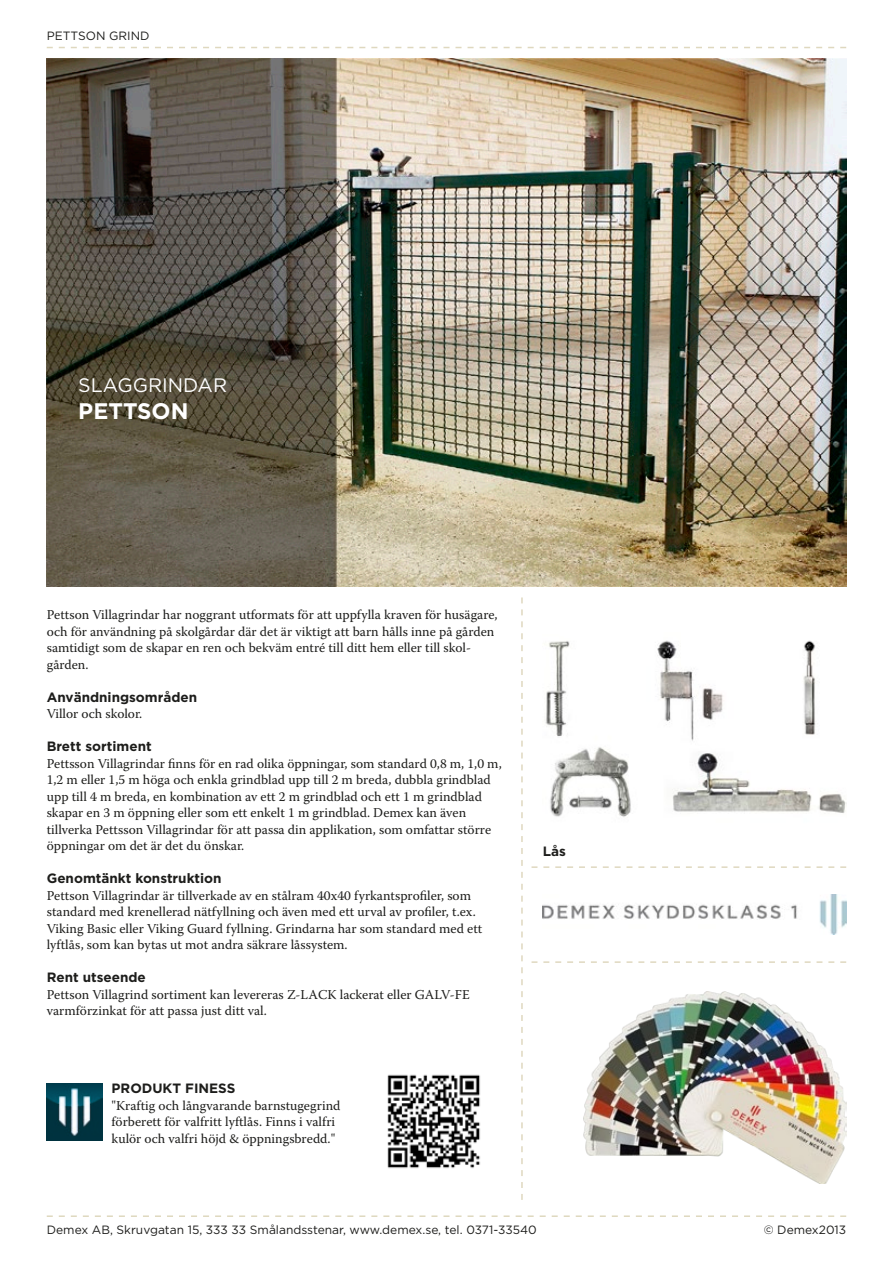
<style>
.page{position:relative;width:893px;height:1263px;background:#fff}
.page>*{position:absolute;margin:0;border:0;box-sizing:border-box;transform-origin:0 0}
.t1{font:700 22.5px "Gotham";color:#fff}
.t2{font:19.5px "Gotham";color:#fff}
.t3{font:13.5px/16.5px "Warnock Pro";color:#1d1d1b}
.t4{font:700 13.5px "Gotham";color:#1d1d1b}
.t5{font:12px "Gotham";color:#1d1d1b}
</style>
<div class="page">
<svg style="left:47px;top:47px;width:799px;height:1px"></svg>
<svg style="left:47px;top:1215px;width:799px;height:2px"></svg>
<img style="left:543px;top:895px;width:303px;height:40px">
<img style="left:584px;top:992px;width:262px;height:192px">
<svg style="left:521px;top:597px;width:2px;height:603px"></svg>
<svg style="left:531px;top:866px;width:315px;height:2px"></svg>
<svg style="left:531px;top:961px;width:315px;height:2px"></svg>
<img style="left:47px;top:1083px;width:56px;height:57px">
<img style="left:387px;top:1074px;width:94px;height:95px">
<img style="left:47px;top:59px;width:799px;height:528px">
<img style="left:545px;top:640px;width:301px;height:177px">
<p class="t5" style="left:47px;top:29px;width:104px">PETTSON GRIND</p>
<h2 class="t2" style="left:91px;top:374px;width:178px">TÄN SELSYSTEM</h2>
<h1 class="t1" style="left:93px;top:398px;width:210px">ORTUGAL GUARD</h1>
<h2 class="t2" style="left:78px;top:374px;width:150px">SLAGGRINDAR</h2>
<h1 class="t1" style="left:78px;top:398px;width:112px">PETTSON</h1>
<p class="t3" style="left:47px;top:606px;width:452px">Pettson Villagrindar har noggrant utformats för att uppfylla kraven för husägare, och för användning på skolgårdar där det är viktigt att barn hålls inne på gården samtidigt som de skapar en ren och bekväm entré till ditt hem eller till skol&shy;gården.</p>
<p class="t4" style="left:47px;top:689px;width:152px">Användningsområden</p>
<p class="t3" style="left:47px;top:705px;width:97px">Villor och skolor.</p>
<p class="t4" style="left:47px;top:738px;width:106px">Brett sortiment</p>
<p class="t3" style="left:47px;top:755px;width:456px">Pettsson Villagrindar finns för en rad olika öppningar, som standard 0,8 m, 1,0 m, 1,2 m eller 1,5 m höga och enkla grindblad upp till 2 m breda, dubbla grindblad upp till 4 m breda, en kombination av ett 2 m grindblad och ett 1 m grindblad skapar en 3 m öppning eller som ett enkelt 1 m grindblad. Demex kan även tillverka Pettsson Villagrindar för att passa din applikation, som omfattar större öppningar om det är det du önskar.</p>
<p class="t4" style="left:47px;top:870px;width:176px">Genomtänkt konstruktion</p>
<p class="t3" style="left:47px;top:887px;width:437px">Pettson Villagrindar är tillverkade av en stålram 40x40 fyrkantsprofiler, som standard med krenellerad nätfyllning och även med ett urval av profiler, t.ex.<br>Viking Basic eller Viking Guard fyllning. Grindarna har som standard med ett lyftlås, som kan bytas ut mot andra säkrare låssystem.</p>
<p class="t4" style="left:47px;top:969px;width:101px">Rent utseende</p>
<p class="t3" style="left:47px;top:986px;width:424px">Pettson Villagrind sortiment kan levereras Z-LACK lackerat eller GALV-FE varmförzinkat för att passa just ditt val.</p>
<p class="t4" style="left:112px;top:1080px;width:125px">PRODUKT FINESS</p>
<p class="t3" style="left:112px;top:1097px;width:230px">"Kraftig och långvarande barnstugegrind förberett för valfritt lyftlås. Finns i valfri kulör och valfri höjd &amp; öppningsbredd."</p>
<p class="t4" style="left:543px;top:844px;width:25px">Lås</p>
<p class="t5" style="left:47px;top:1223px;width:492px">Demex AB, Skruvgatan 15, 333 33 Smålandsstenar, www.demex.se, tel. 0371-33540</p>
<p class="t5" style="left:764px;top:1223px;width:84px">© Demex2013</p>
</div>
